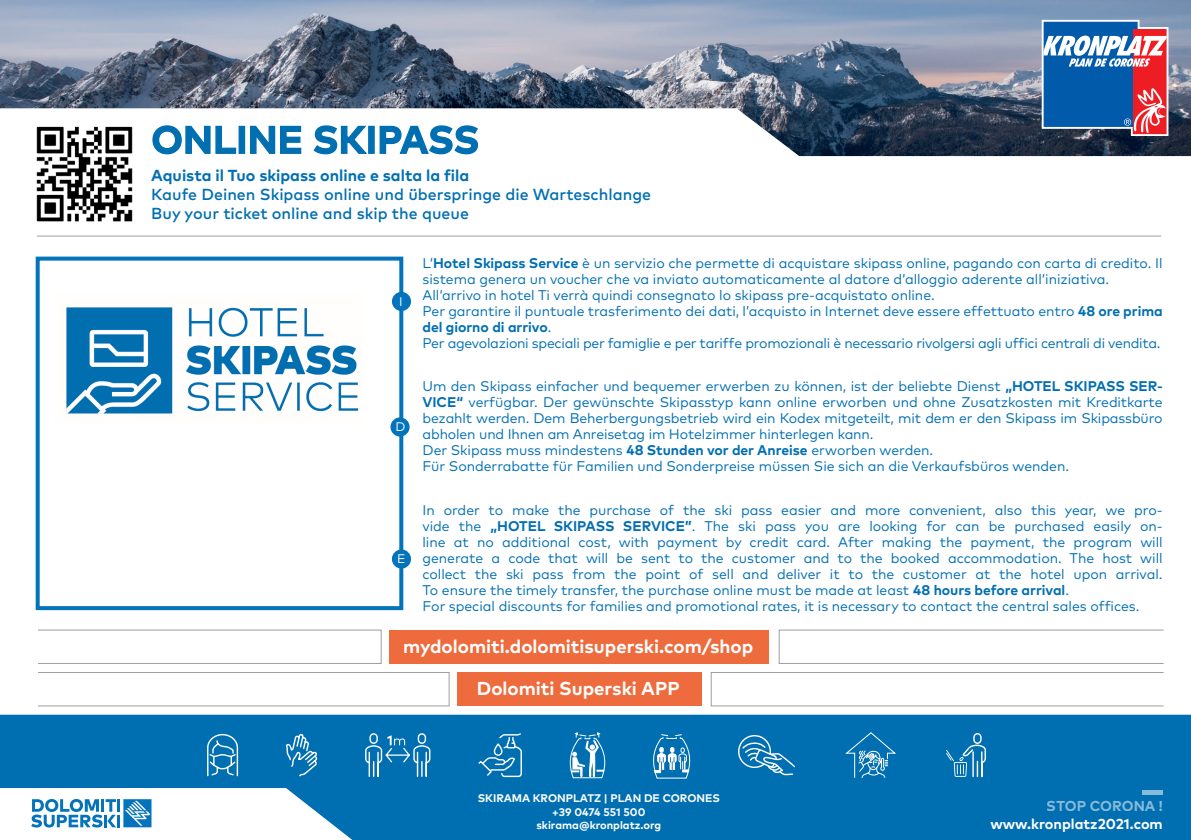
<style>
.page{position:relative;width:1191px;height:840px;background:#fff}
.page>*{position:absolute;margin:0;border:0;box-sizing:border-box;transform-origin:0 0}
.t1{font:700 18.6px "Mark Pro";color:#fff}
.t2{font:500 16px "Mark Pro";color:#006fb2}
.t3{font:700 16px "Mark Pro";color:#006fb2}
.t4{font:700 14.4px "Mark Pro";color:#fff}
.t5{font:14px/16px "Mark Pro";letter-spacing:-.005em;color:#006fb2}
.t6{font:12.4px "Mark Pro";color:#fff}
.t7{font:700 11px "Mark Pro";color:#fff}
.s1{font-weight:700}
</style>
<div class="page">
<svg style="left:0;top:714px;width:1191px;height:125px;background:#1a7db9"></svg>
<svg style="left:31px;top:798px;width:120px;height:29px"></svg>
<svg style="left:206px;top:732px;width:33px;height:44px"></svg>
<svg style="left:285px;top:732px;width:34px;height:93px"></svg>
<svg style="left:364px;top:732px;width:67px;height:45px;background:#2c88bf"></svg>
<svg style="left:477px;top:731px;width:45px;height:46px;background:#2885be"></svg>
<svg style="left:568px;top:731px;width:38px;height:47px"></svg>
<svg style="left:651px;top:733px;width:41px;height:45px;background:#4193c5"></svg>
<svg style="left:737px;top:733px;width:59px;height:42px;background:#2b87bf"></svg>
<svg style="left:844px;top:731px;width:53px;height:47px;background:#2483bc"></svg>
<svg style="left:946px;top:732px;width:40px;height:45px;background:#2c88bf"></svg>
<hr style="left:1142px;top:790px;width:20px;height:4px;background:#87bbda">
<div style="left:390px;top:629px;width:379px;height:34px;background:#ed6b3d"></div>
<div style="left:457px;top:671px;width:244px;height:34px;background:#ed6b3d"></div>
<div style="left:38px;top:629px;width:343px;height:34px;border:1px solid #9e9e9c"></div>
<div style="left:38px;top:671px;width:411px;height:34px;border:1px solid #9e9e9c"></div>
<div style="left:779px;top:629px;width:385px;height:34px;border:1px solid #9e9e9c"></div>
<div style="left:711px;top:671px;width:453px;height:34px;border:1px solid #9e9e9c"></div>
<img style="left:0;top:0;width:1191px;height:156px">
<svg style="left:152px;top:125px;width:327px;height:30px"></svg>
<svg style="left:1041px;top:20px;width:127px;height:116px"></svg>
<img style="left:26px;top:115px;width:117px;height:107px">
<img style="left:66px;top:307px;width:293px;height:107px">
<div style="left:36px;top:256px;width:367px;height:353px;border:4px solid #0373bb"></div>
<hr style="left:37px;top:235px;width:1124px;height:1px;background:#9e9e9c">
<div style="left:392px;top:292px;width:19px;height:19px;background:#0373bb;border-radius:50%"></div>
<div style="left:390px;top:417px;width:19px;height:19px;background:#0373bb;border-radius:50%"></div>
<div style="left:392px;top:549px;width:19px;height:19px;background:#0373bb;border-radius:50%"></div>
<p class="t3" style="left:151px;top:163px;width:319px">Aquista il Tuo skipass online e salta la fila</p>
<p class="t2" style="left:151px;top:182px;width:501px">Kaufe Deinen Skipass online und überspringe die Warteschlange</p>
<p class="t2" style="left:151px;top:201px;width:319px">Buy your ticket online and skip the queue</p>
<p class="t5" style="left:422px;top:253px;width:741px">L‘<span class="s1">Hotel Skipass Service</span> è un servizio che permette di acquistare skipass online, pagando con carta di credito. Il sistema genera un voucher che va inviato automaticamente al datore d‘alloggio aderente all‘iniziativa.</p>
<p class="t5" style="left:422px;top:285px;width:513px">All‘arrivo in hotel Ti verrà quindi consegnato lo skipass pre-acquistato online.</p>
<p class="t5" style="left:422px;top:301px;width:741px">Per garantire il puntuale trasferimento dei dati, l’acquisto in Internet deve essere effettuato entro <span class="s1">48 ore prima del giorno di arrivo</span>.</p>
<p class="t5" style="left:422px;top:333px;width:739px">Per agevolazioni speciali per famiglie e per tariffe promozionali è necessario rivolgersi agli uffici centrali di vendita.</p>
<p class="t5" style="left:422px;top:377px;width:742px;text-align:justify">Um den Skipass einfacher und bequemer erwerben zu können, ist der beliebte Dienst <span class="s1">„HOTEL SKIPASS SER-VICE“</span> verfügbar. Der gewünschte Skipasstyp kann online erworben und ohne Zusatzkosten mit Kreditkarte bezahlt werden. Dem Beherbergungsbetrieb wird ein Kodex mitgeteilt, mit dem er den Skipass im Skipassbüro abholen und Ihnen am Anreisetag im Hotelzimmer hinterlegen kann.</p>
<p class="t5" style="left:422px;top:441px;width:512px">Der Skipass muss mindestens <span class="s1">48 Stunden vor der Anreise</span> erworben werden.</p>
<p class="t5" style="left:422px;top:457px;width:648px">Für Sonderrabatte für Familien und Sonderpreise müssen Sie sich an die Verkaufsbüros wenden.</p>
<p class="t5" style="left:422px;top:500px;width:742px;text-align:justify">In order to make the purchase of the ski pass easier and more convenient, also this year, we pro&shy;vide the <span class="s1">„HOTEL SKIPASS SERVICE”</span>. The ski pass you are looking for can be purchased easily on&shy;line at no additional cost, with payment by credit card. After making the payment, the program will generate a code that will be sent to the customer and to the booked accommodation. The host will collect the ski pass from the point of sell and deliver it to the customer at the hotel upon arrival.<br>To ensure the timely transfer, the purchase online must be made at least <span class="s1">48 hours before arrival</span>.</p>
<p class="t5" style="left:422px;top:596px;width:718px">For special discounts for families and promotional rates, it is necessary to contact the central sales offices.</p>
<p class="t6" style="left:399px;top:292px;width:5px">I</p>
<p class="t6" style="left:395px;top:417px;width:11px">D</p>
<p class="t6" style="left:397px;top:549px;width:10px">E</p>
<p class="t1" style="left:403px;top:631px;width:351px">mydolomiti.dolomitisuperski.com/shop</p>
<p class="t1" style="left:477px;top:673px;width:204px">Dolomiti Superski APP</p>
<p class="t7" style="left:478px;top:789px;width:244px">SKIRAMA KRONPLATZ | PLAN DE CORONES</p>
<p class="t7" style="left:552px;top:803px;width:95px">+39 0474 551 500</p>
<p class="t7" style="left:536px;top:816px;width:126px">skirama@kronplatz.org</p>
<p class="t4" style="left:990px;top:812px;width:174px">www.kronplatz2021.com</p>
<p class="t4" style="left:1046px;top:794px;width:117px">STOP CORONA !</p>
</div>
